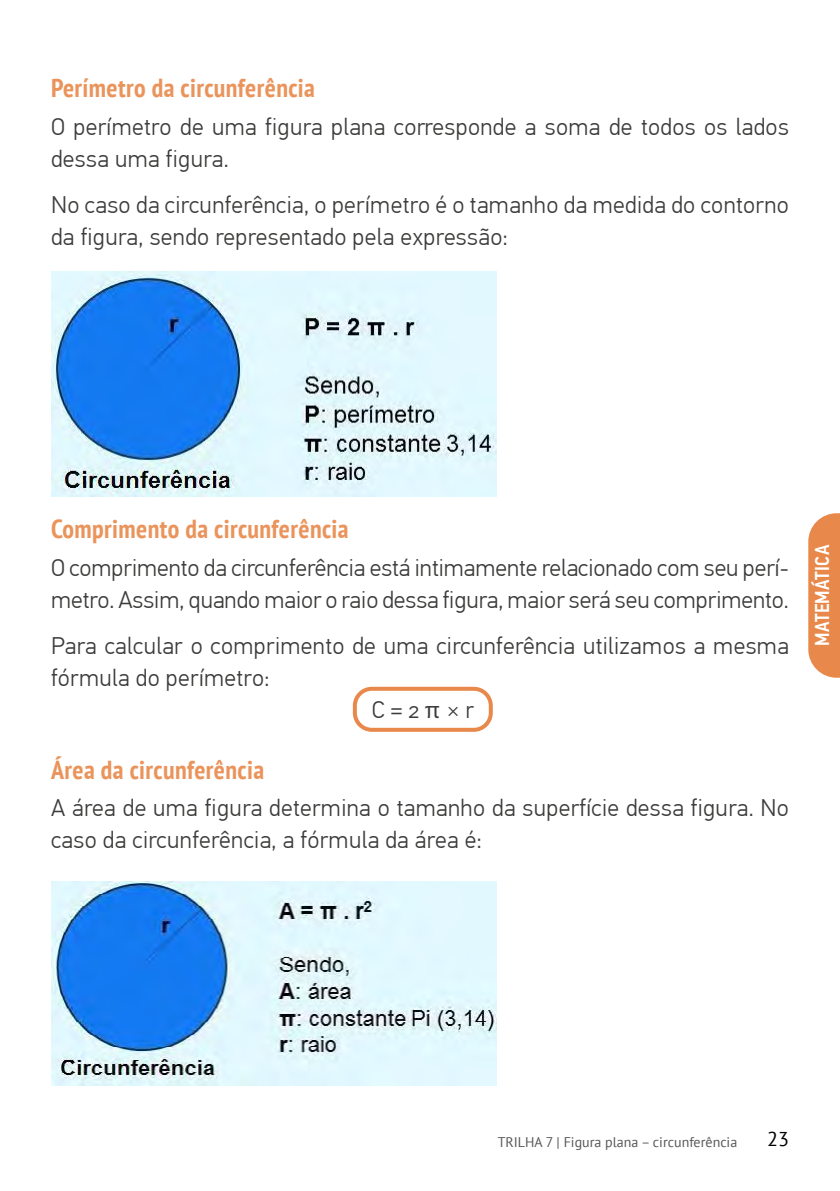
<style>
.page{position:relative;width:840px;height:1191px;background:#fff}
.page>*{position:absolute;margin:0;border:0;box-sizing:border-box;transform-origin:0 0}
.t1{font:700 condensed 26px "PT Sans";letter-spacing:.015em;color:#ea945c}
.t2{font:300 24px/32px "PF Din Text Pro";letter-spacing:.015em;color:#3c3c3b}
.t3{font:500 20px "PF Din Text Cond Pro";letter-spacing:.015em;color:#fff}
.t4{font:20px "PT Sans";color:#000}
.t5{font:14px "PT Sans";color:#575756}
</style>
<div class="page">
<svg style="left:808px;top:513px;width:31px;height:164px;background:#e99157"></svg>
<div style="left:352px;top:687px;width:140px;height:45px;border:4px solid #e8884a;border-radius:17px"></div>
<img style="left:51px;top:271px;width:445px;height:225px">
<img style="left:51px;top:881px;width:445px;height:204px">
<p class="t1" style="left:51px;top:71px;width:265px">Perímetro da circunferência</p>
<p class="t2" style="left:51px;top:111px;width:739px">O perímetro de uma figura plana corresponde a soma de todos os lados dessa uma figura.</p>
<p class="t2" style="left:51px;top:189px;width:739px">No caso da circunferência, o perímetro é o tamanho da medida do contorno da figura, sendo representado pela expressão:</p>
<p class="t1" style="left:51px;top:512px;width:299px">Comprimento da circunferência</p>
<p class="t2" style="left:51px;top:552px;width:739px">O comprimento da circunferência está intimamente relacionado com seu perí&shy;metro. Assim, quando maior o raio dessa figura, maior será seu comprimento.</p>
<p class="t2" style="left:51px;top:630px;width:739px">Para calcular o comprimento de uma circunferência utilizamos a mesma</p>
<p class="t2" style="left:51px;top:662px;width:220px">fórmula do perímetro:</p>
<p class="t2" style="left:371px;top:694px;width:104px">C = 2 × r</p>
<p class="t1" style="left:51px;top:752px;width:214px">Área da circunferência</p>
<p class="t2" style="left:51px;top:792px;width:739px">A área de uma figura determina o tamanho da superfície dessa figura. No caso da circunferência, a fórmula da área é:</p>
<p class="t3" style="left:809px;top:646px;width:103px;rotate:-90deg">MATEMÁTICA</p>
<p class="t5" style="left:497px;top:1132px;width:241px">TRILHA 7 | Figura plana – circunferência</p>
<p class="t4" style="left:766px;top:1126px;width:23px">23</p>
</div>
